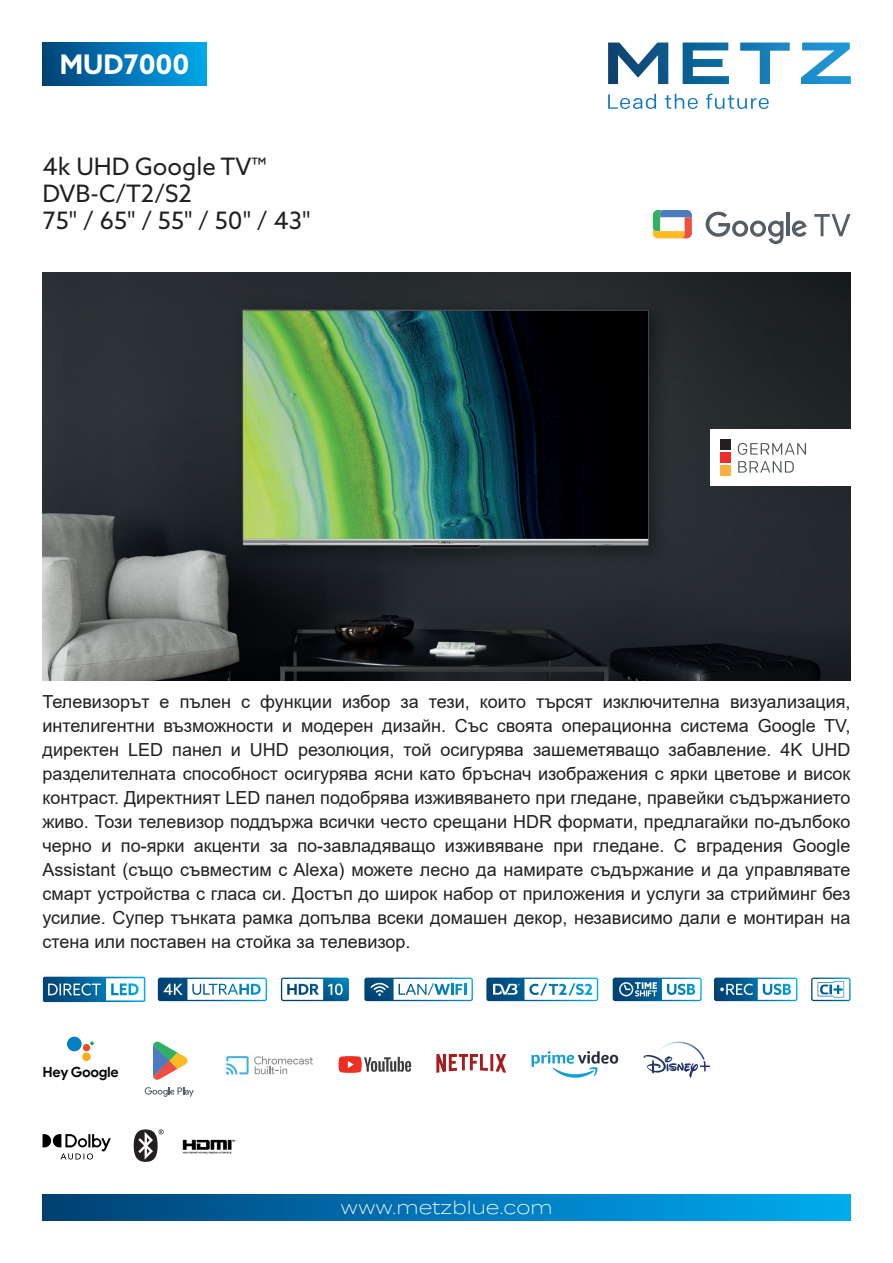
<style>
.page{position:relative;width:893px;height:1263px;background:#fff}
.page>*{position:absolute;margin:0;border:0;box-sizing:border-box;transform-origin:0 0}
.t1{font:700 27px "Azo Sans";color:#fff}
.t2{font:24px/27px "Azo Sans";color:#231f20}
.t3{font:18px/24px "Arial";color:#231f20;text-align:justify}
.t4{font:300 18px "Termina";color:#fff}
.t5{font:700 14.1px "Google Sans";letter-spacing:-.025em;color:#050504}
</style>
<div class="page">
<svg style="left:608px;top:43px;width:60px;height:41px"></svg>
<svg style="left:683px;top:43px;width:46px;height:41px"></svg>
<svg style="left:740px;top:43px;width:50px;height:41px"></svg>
<svg style="left:801px;top:43px;width:50px;height:41px"></svg>
<svg style="left:608px;top:94px;width:48px;height:15px"></svg>
<svg style="left:665px;top:94px;width:33px;height:15px"></svg>
<svg style="left:706px;top:94px;width:63px;height:15px"></svg>
<div style="left:43px;top:1194px;width:807px;height:26px;background:linear-gradient(to right,#004076,#00acf3)"></div>
<div style="left:43px;top:43px;width:164px;height:43px;background:linear-gradient(to right,#00437a,#00a7ee)"></div>
<img style="left:43px;top:272px;width:808px;height:408px">
<svg style="left:158px;top:977px;width:109px;height:24px"></svg>
<svg style="left:339px;top:1056px;width:72px;height:17px"></svg>
<svg style="left:436px;top:1054px;width:52px;height:19px"></svg>
<hr style="left:490px;top:1054px;width:3px;height:17px;background:#a51d21">
<svg style="left:495px;top:1054px;width:11px;height:19px"></svg>
<svg style="left:226px;top:1056px;width:87px;height:18px"></svg>
<svg style="left:531px;top:1051px;width:88px;height:27px"></svg>
<svg style="left:281px;top:977px;width:68px;height:24px"></svg>
<svg style="left:364px;top:977px;width:109px;height:24px"></svg>
<svg style="left:486px;top:977px;width:112px;height:24px"></svg>
<svg style="left:811px;top:977px;width:40px;height:24px"></svg>
<svg style="left:613px;top:977px;width:89px;height:24px"></svg>
<svg style="left:714px;top:977px;width:83px;height:24px"></svg>
<svg style="left:643px;top:1055px;width:67px;height:23px"></svg>
<img style="left:655px;top:1042px;width:50px;height:17px">
<svg style="left:43px;top:1134px;width:68px;height:25px"></svg>
<img style="left:182px;top:1139px;width:54px;height:15px">
<svg style="left:134px;top:1129px;width:30px;height:33px"></svg>
<div style="left:710px;top:429px;width:143px;height:56px;background:#fff"></div>
<svg style="left:738px;top:443px;width:68px;height:12px"></svg>
<svg style="left:738px;top:461px;width:56px;height:12px"></svg>
<div style="left:720px;top:440px;width:10px;height:10px;background:#231f20"></div>
<div style="left:720px;top:453px;width:10px;height:10px;background:#ee2d28"></div>
<div style="left:720px;top:466px;width:10px;height:10px;background:#fbb03f"></div>
<svg style="left:43px;top:977px;width:102px;height:25px"></svg>
<svg style="left:145px;top:1087px;width:49px;height:10px"></svg>
<svg style="left:153px;top:1042px;width:34px;height:38px"></svg>
<svg style="left:90px;top:1041px;width:4px;height:4px"></svg>
<div style="left:83px;top:1044px;width:7px;height:7px;background:#ef4830;border-radius:50%"></div>
<div style="left:82px;top:1052px;width:9px;height:9px;background:#faab1a;border-radius:50%"></div>
<div style="left:67px;top:1037px;width:15px;height:14px;background:#0081c5;border-radius:50%"></div>
<svg style="left:814px;top:214px;width:36px;height:22px"></svg>
<svg style="left:706px;top:212px;width:77px;height:32px"></svg>
<hr style="left:786px;top:212px;width:4px;height:24px;background:#565e65">
<svg style="left:792px;top:221px;width:15px;height:16px"></svg>
<svg style="left:653px;top:210px;width:39px;height:28px"></svg>
<h1 class="t1" style="left:60px;top:47px;width:131px">MUD7000</h1>
<h2 class="t2" style="left:43px;top:152px;width:270px">4k UHD Google TV™<br>DVB-C/T2/S2<br>75" / 65" / 55" / 50" / 43"</h2>
<p class="t3" style="left:43px;top:690px;width:809px">Телевизорът е пълен с функции избор за тези, които търсят изключителна визуализация, интелигентни възможности и модерен дизайн. Със своята операционна система Google TV, директен LED панел и UHD резолюция, той осигурява зашеметяващо забавление. 4K UHD разделителната способност осигурява ясни като бръснач изображения с ярки цветове и висок контраст. Директният LED панел подобрява изживяването при гледане, правейки съдържанието живо. Този телевизор поддържа всички често срещани HDR формати, предлагайки по-дълбоко черно и по-ярки акценти за по-завладяващо изживяване при гледане. С вградения Google Assistant (също съвместим с Alexa) можете лесно да намирате съдържание и да управлявате смарт устройства с гласа си. Достъп до широк набор от приложения и услуги за стрийминг без усилие. Супер тънката рамка допълва всеки домашен декор, независимо дали е монтиран на стена или поставен на стойка за телевизор.</p>
<p class="t5" style="left:43px;top:1064px;width:78px">Hey Google</p>
<p class="t4" style="left:340px;top:1194px;width:214px">www.metzblue.com</p>
</div>
